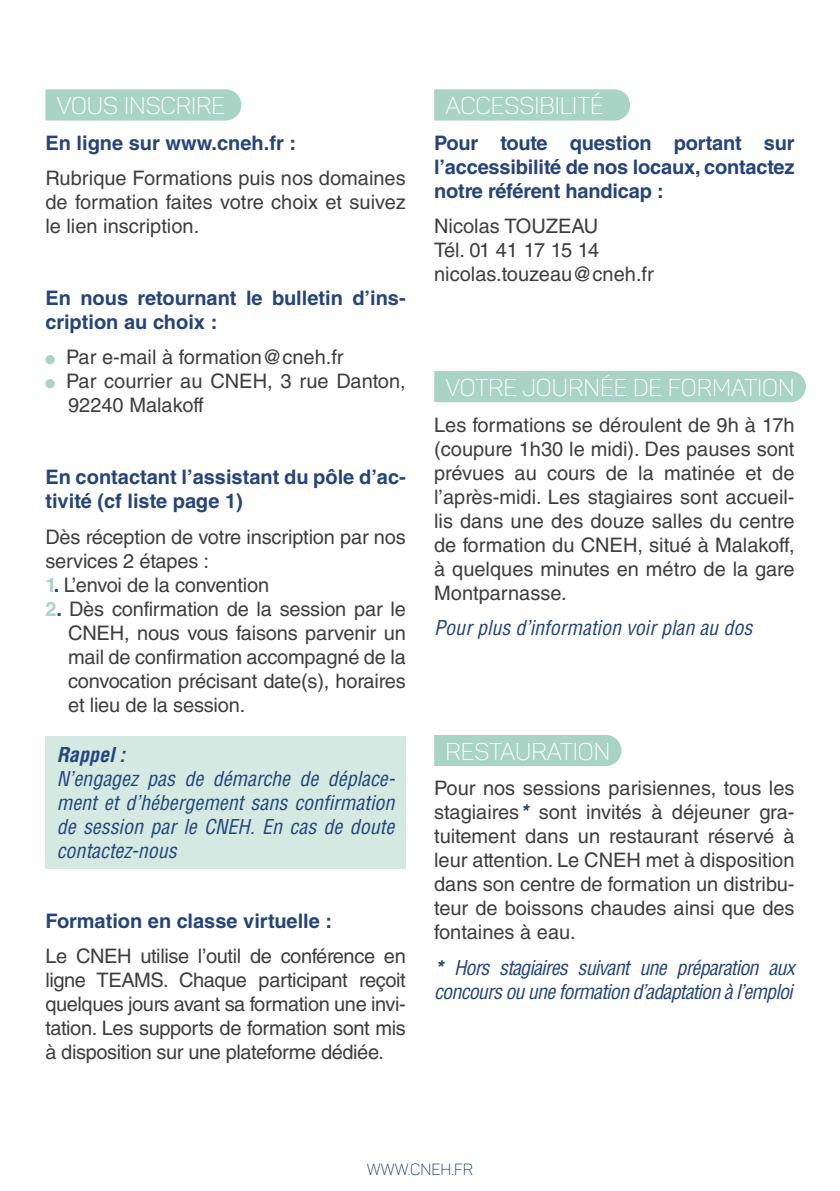
<style>
.page{position:relative;width:840px;height:1191px;background:#fff}
.page>*{position:absolute;margin:0;border:0;box-sizing:border-box;transform-origin:0 0}
.t1{font:24px "Panton Light Caps";color:#fff}
.t2{font:20px/24px "Helvetica LT Std";color:#3e3e3f;text-align:justify}
.t3{font:700 20px/24px "Helvetica LT Std";color:#25447a}
.t4{font:italic condensed 20px/24px "Helvetica LT Std";color:#25447a;text-align:justify}
.t5{font:italic condensed 20px/24px "Helvetica LT Std";letter-spacing:-.04em;color:#25447a}
.t6{font:20px "Helvetica LT Std";letter-spacing:-.04em;color:#3e3e3f}
.t7{font:italic 700 condensed 20px "Helvetica LT Std";color:#25447a}
.t8{font:16px "Panton Light Caps";color:#25447a}
.s1{font-weight:700;color:#a8d3c5}
.s2{font-weight:700;color:#25447a}
.s3{font-weight:700;font-style:italic;font-stretch:condensed;color:#25447a}
.s4{font-weight:700}
</style>
<div class="page">
<div style="left:434px;top:371px;width:371px;height:31px;background:#a8d3c5"></div>
<svg style="left:45px;top:89px;width:196px;height:32px;background:#abd4c7"></svg>
<svg style="left:434px;top:89px;width:195px;height:32px;background:#abd4c7"></svg>
<div style="left:434px;top:735px;width:187px;height:31px;background:#a8d3c5"></div>
<div style="left:45px;top:355px;width:10px;height:9px;background:#a8d3c5;border-radius:50%"></div>
<div style="left:45px;top:379px;width:10px;height:9px;background:#a8d3c5;border-radius:50%"></div>
<div style="left:45px;top:736px;width:360px;height:132px;background:#d3e9e2"></div>
<p class="t1" style="left:57px;top:91px;width:170px">VOUS INSCRIRE</p>
<p class="t3" style="left:45px;top:130px;width:252px">En ligne sur www.cneh.fr :</p>
<p class="t2" style="left:45px;top:166px;width:362px">Rubrique Formations puis nos domaines de formation faites votre choix et suivez le lien inscription.</p>
<p class="t3" style="left:45px;top:286px;width:361px">En nous retournant le bulletin d’ins&shy;cription au choix :</p>
<p class="t2" style="left:66px;top:345px;width:279px">Par e-mail à formation@cneh.fr</p>
<p class="t2" style="left:66px;top:369px;width:341px">Par courrier au CNEH, 3 rue Danton,<br>92240 Malakoff</p>
<p class="t3" style="left:45px;top:465px;width:361px">En contactant l’assistant du pôle d’ac&shy;tivité (cf liste page 1)</p>
<p class="t2" style="left:45px;top:524px;width:361px">Dès réception de votre inscription par nos services 2 étapes :</p>
<p class="t2" style="left:45px;top:572px;width:225px"><span class="s1">1</span><span class="s2">.</span> L’envoi de la convention</p>
<p class="t2" style="left:68px;top:596px;width:339px;text-indent:-23px"><span class="s1">2</span><span class="s2">.</span> Dès confirmation de la session par le CNEH, nous vous faisons parvenir un mail de confirmation accompagné de la convocation précisant date(s), horaires et lieu de la session.</p>
<p class="t7" style="left:57px;top:741px;width:70px">Rappel :</p>
<p class="t4" style="left:57px;top:766px;width:339px">N’engagez pas de démarche de déplace&shy;ment et d’hébergement sans confirmation de session par le CNEH. En cas de doute contactez-nous</p>
<p class="t3" style="left:45px;top:908px;width:288px">Formation en classe virtuelle :</p>
<p class="t2" style="left:45px;top:944px;width:362px">Le CNEH utilise l’outil de conférence en ligne TEAMS. Chaque participant reçoit quelques jours avant sa formation une invi&shy;tation. Les supports de formation sont mis à disposition sur une plateforme dédiée.</p>
<p class="t1" style="left:445px;top:91px;width:160px">ACCESSIBILITÉ</p>
<p class="t3" style="left:434px;top:130px;width:362px;text-align:justify">Pour toute question portant sur l’accessibilité de nos locaux, contactez notre référent handicap :</p>
<p class="t2" style="left:434px;top:214px;width:165px">Nicolas TOUZEAU</p>
<p class="t6" style="left:434px;top:238px;width:166px">Tél. 01 41 17 15 14</p>
<p class="t2" style="left:434px;top:262px;width:221px">nicolas.touzeau@cneh.fr</p>
<p class="t1" style="left:445px;top:373px;width:350px">VOTRE JOURNÉE DE FORMATION</p>
<p class="t2" style="left:434px;top:412px;width:362px">Les formations se déroulent de 9h à 17h (coupure 1h30 le midi). Des pauses sont prévues au cours de la matinée et de l’après-midi. Les stagiaires sont accueil&shy;lis dans une des douze salles du centre de formation du CNEH, situé à Malakoff, à quelques minutes en métro de la gare Montparnasse.</p>
<p class="t4" style="left:434px;top:616px;width:319px">Pour plus d’information voir plan au dos</p>
<p class="t1" style="left:445px;top:736px;width:166px">RESTAURATION</p>
<p class="t2" style="left:434px;top:776px;width:362px">Pour nos sessions parisiennes, tous les stagiaires<span class="s3">*</span> sont invités à déjeuner gra&shy;tuitement dans un restaurant réservé à leur attention. Le CNEH met à disposition dans son centre de formation un distribu&shy;teur de boissons chaudes ainsi que des fontaines à eau.</p>
<p class="t5" style="left:434px;top:955px;width:362px"><span class="s4">*</span> Hors stagiaires suivant une préparation aux concours ou une formation d’adaptation à l’emploi</p>
<p class="t8" style="left:366px;top:1159px;width:108px">WWW.CNEH.FR</p>
</div>
